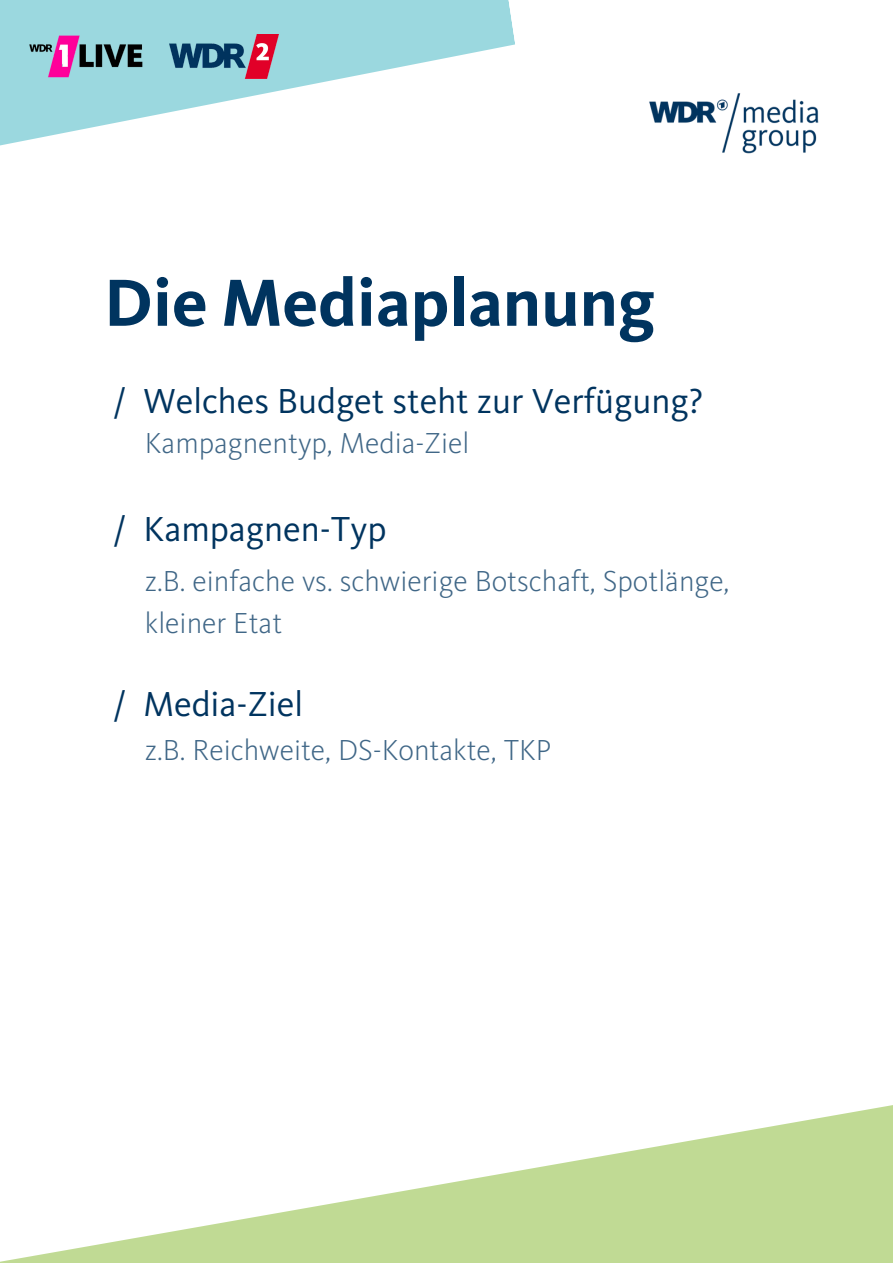
<style>
.page{position:relative;width:893px;height:1264px;background:#fff}
.page>*{position:absolute;margin:0;border:0;box-sizing:border-box;transform-origin:0 0}
.t1{font:700 69px "WDR Sans";color:#00345f}
.t2{font:36px "WDR Sans";color:#00345f}
.t3{font:300 30px/41.5px "WDR Sans";color:#406787}
</style>
<div class="page">
<svg style="left:0;top:0;width:515px;height:146px;fill:#9bd8df"></svg>
<img style="left:29px;top:34px;width:115px;height:44px">
<img style="left:170px;top:34px;width:109px;height:44px">
<svg style="left:0;top:1105px;width:892px;height:157px"></svg>
<img style="left:649px;top:93px;width:170px;height:61px">
<h1 class="t1" style="left:104px;top:273px;width:552px">Die Mediaplanung</h1>
<p class="t2" style="left:113px;top:386px;width:592px">/ Welches Budget steht zur Verfügung?</p>
<p class="t3" style="left:145px;top:424px;width:326px">Kampagnentyp, Media-Ziel</p>
<p class="t2" style="left:113px;top:513px;width:275px">/ Kampagnen-Typ</p>
<p class="t3" style="left:145px;top:562px;width:586px">z.B. einfache vs. schwierige Botschaft, Spotlänge, kleiner Etat</p>
<p class="t2" style="left:113px;top:688px;width:192px">/ Media-Ziel</p>
<p class="t3" style="left:145px;top:731px;width:408px">z.B. Reichweite, DS-Kontakte, TKP</p>
</div>
